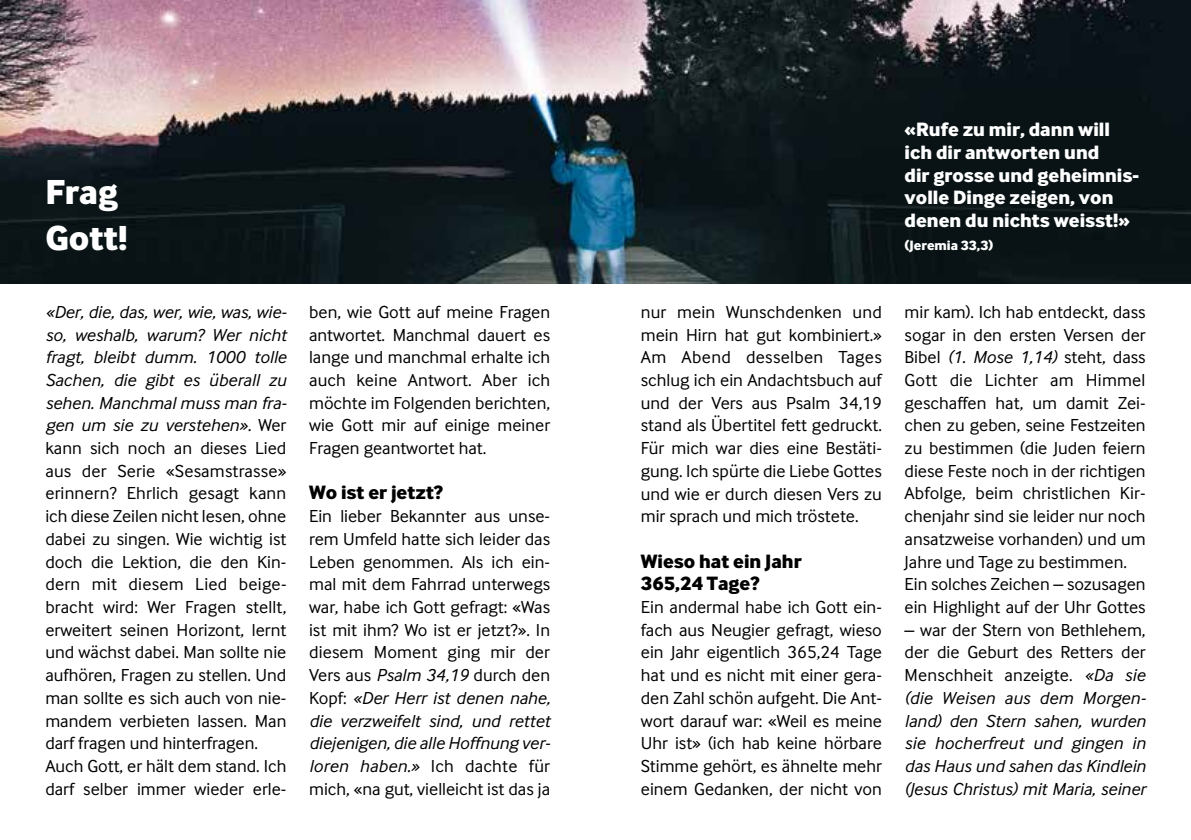
<style>
.page{position:relative;width:1191px;height:840px;background:#fff}
.page>*{position:absolute;margin:0;border:0;box-sizing:border-box;transform-origin:0 0}
.t1{font:36px/45.4px "Inter Face Corp X Bold";color:#fff}
.t2{font:20px/22.6px "Inter Face Corp X Bold";color:#fff}
.t3{font:20px/22.6px "Inter Face Corp X Bold";color:#000}
.t4{font:18px/22.6px "Inter Face Corp";color:#000;text-align:justify}
.t5{font:italic 18px/22.6px "Inter Face Corp";color:#000;text-align:justify}
.t6{font:14px "Inter Face Corp X Bold";color:#fff}
.s1{font-style:italic}
.s2{font-style:normal}
</style>
<div class="page">
<img style="left:0;top:0;width:1191px;height:283px">
<h1 class="t1" style="left:45px;top:169px;width:84px">Frag<br>Gott!</h1>
<p class="t4" style="left:45px;top:300px;width:243px;text-align:left"><span class="s1">«Der, die, das, wer, wie, was, wie&shy;so, weshalb, warum? Wer nicht fragt, bleibt dumm. 1000 tolle<br>Sachen, die gibt es überall zu sehen. Manchmal muss man fra&shy;gen um sie zu verstehen».</span> Wer kann sich noch an dieses Lied aus der Serie «Sesamstrasse» erinnern? Ehrlich gesagt kann ich diese Zeilen nicht lesen, ohne dabei zu singen. Wie wichtig ist doch die Lektion, die den Kin&shy;dern mit diesem Lied beige&shy;bracht wird: Wer Fragen stellt, erweitert seinen Horizont, lernt und wächst dabei. Man sollte nie aufhören, Fragen zu stellen. Und man sollte es sich auch von nie&shy;mandem verbieten lassen. Man darf fragen und hinterfragen.<br>Auch Gott, er hält dem stand. Ich darf selber immer wieder erle-</p>
<p class="t4" style="left:309px;top:300px;width:243px">ben, wie Gott auf meine Fragen antwortet. Manchmal dauert es lange und manchmal erhalte ich auch keine Antwort. Aber ich möchte im Folgenden berichten, wie Gott mir auf einige meiner Fragen geantwortet hat.</p>
<p class="t3" style="left:309px;top:480px;width:136px">Wo ist er jetzt?</p>
<p class="t4" style="left:309px;top:504px;width:243px">Ein lieber Bekannter aus unse&shy;rem Umfeld hatte sich leider das Leben genommen. Als ich ein&shy;mal mit dem Fahrrad unterwegs war, habe ich Gott gefragt: «Was ist mit ihm? Wo ist er jetzt?». In diesem Moment ging mir der Vers aus <span class="s1">Psalm 34,19</span> durch den Kopf: <span class="s1">«Der Herr ist denen nahe, die verzweifelt sind, und rettet diejenigen, die alle Hoffnung ver&shy;loren haben.»</span> Ich dachte für mich, «na gut, vielleicht ist das ja</p>
<p class="t4" style="left:641px;top:300px;width:242px">nur mein Wunschdenken und mein Hirn hat gut kombiniert.» Am Abend desselben Tages schlug ich ein Andachtsbuch auf und der Vers aus Psalm 34,19 stand als Übertitel fett gedruckt.<br>Für mich war dies eine Bestäti&shy;gung. Ich spürte die Liebe Gottes und wie er durch diesen Vers zu mir sprach und mich tröstete.</p>
<p class="t3" style="left:641px;top:548px;width:162px">Wieso hat ein Jahr<br>365,24 Tage?</p>
<p class="t4" style="left:641px;top:595px;width:242px">Ein andermal habe ich Gott ein&shy;fach aus Neugier gefragt, wieso ein Jahr eigentlich 365,24 Tage hat und es nicht mit einer gera&shy;den Zahl schön aufgeht. Die Ant&shy;wort darauf war: «Weil es meine Uhr ist» (ich hab keine hörbare Stimme gehört, es ähnelte mehr einem Gedanken, der nicht von</p>
<p class="t2" style="left:904px;top:118px;width:236px">«Rufe zu mir, dann will ich dir antworten und<br>dir grosse und geheimnis&shy;volle Dinge zeigen, von denen du nichts weisst!»</p>
<p class="t6" style="left:904px;top:236px;width:90px">(Jeremia 33,3)</p>
<p class="t4" style="left:904px;top:300px;width:242px;text-align:left">mir kam). Ich hab entdeckt, dass sogar in den ersten Versen der<br>Bibel <span class="s1">(1. Mose 1,14)</span> steht, dass<br>Gott die Lichter am Himmel geschaffen hat, um damit Zei&shy;chen zu geben, seine Festzeiten zu bestimmen (die Juden feiern diese Feste noch in der richtigen<br>Abfolge, beim christlichen Kir&shy;chenjahr sind sie leider nur noch ansatzweise vorhanden) und um<br>Jahre und Tage zu bestimmen.<br>Ein solches Zeichen – sozusagen ein Highlight auf der Uhr Gottes</p>
<p class="t5" style="left:904px;top:618px;width:243px"><span class="s2">– war der Stern von Bethlehem, der die Geburt des Retters der Menschheit anzeigte.</span> «Da sie (die Weisen aus dem Morgen&shy;land) den Stern sahen, wurden sie hocherfreut und gingen in das Haus und sahen das Kindlein (Jesus Christus) mit Maria, seiner</p>
</div>
